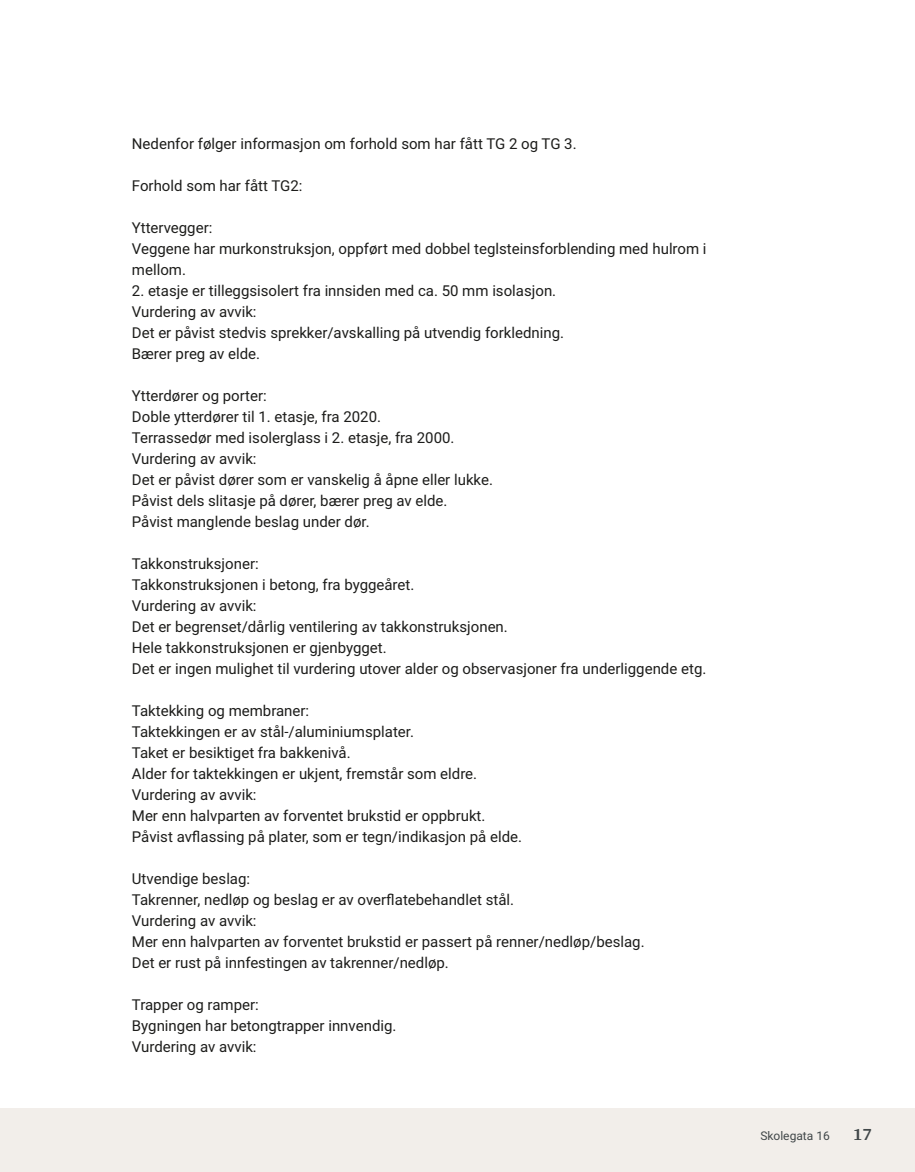
<style>
.page{position:relative;width:915px;height:1172px;background:#fff}
.page>*{position:absolute;margin:0;border:0;box-sizing:border-box;transform-origin:0 0}
.t1{font:700 18px "Arya";color:#414749}
.t2{font:15px/21px "Roboto Vitec";color:#1d1d1b}
.t3{font:12px "Roboto Vitec";color:#414749}
</style>
<div class="page">
<div style="left:0;top:1108px;width:914px;height:64px;background:#f2eeea"></div>
<p class="t2" style="left:132px;top:132px;width:446px">Nedenfor følger informasjon om forhold som har fått TG 2 og TG 3.</p>
<p class="t2" style="left:132px;top:174px;width:172px">Forhold som har fått TG2:</p>
<p class="t2" style="left:132px;top:216px;width:576px">Yttervegger:<br>Veggene har murkonstruksjon, oppført med dobbel teglsteinsforblending med hulrom i mellom.</p>
<p class="t2" style="left:132px;top:279px;width:433px">2. etasje er tilleggsisolert fra innsiden med ca. 50 mm isolasjon.<br>Vurdering av avvik:<br>Det er påvist stedvis sprekker/avskalling på utvendig forkledning.<br>Bærer preg av elde.</p>
<p class="t2" style="left:132px;top:384px;width:362px">Ytterdører og porter:<br>Doble ytterdører til 1. etasje, fra 2020.<br>Terrassedør med isolerglass i 2. etasje, fra 2000.<br>Vurdering av avvik:<br>Det er påvist dører som er vanskelig å åpne eller lukke.<br>Påvist dels slitasje på dører, bærer preg av elde.<br>Påvist manglende beslag under dør.</p>
<p class="t2" style="left:132px;top:552px;width:575px">Takkonstruksjoner:<br>Takkonstruksjonen i betong, fra byggeåret.<br>Vurdering av avvik:<br>Det er begrenset/dårlig ventilering av takkonstruksjonen.<br>Hele takkonstruksjonen er gjenbygget.<br>Det er ingen mulighet til vurdering utover alder og observasjoner fra underliggende etg.</p>
<p class="t2" style="left:132px;top:699px;width:391px">Taktekking og membraner:<br>Taktekkingen er av stål‑/aluminiumsplater.<br>Taket er besiktiget fra bakkenivå.<br>Alder for taktekkingen er ukjent, fremstår som eldre.<br>Vurdering av avvik:<br>Mer enn halvparten av forventet brukstid er oppbrukt.<br>Påvist avflassing på plater, som er tegn/indikasjon på elde.</p>
<p class="t2" style="left:132px;top:867px;width:514px">Utvendige beslag:<br>Takrenner, nedløp og beslag er av overflatebehandlet stål.<br>Vurdering av avvik:<br>Mer enn halvparten av forventet brukstid er passert på renner/nedløp/beslag.<br>Det er rust på innfestingen av takrenner/nedløp.</p>
<p class="t2" style="left:132px;top:993px;width:266px">Trapper og ramper:<br>Bygningen har betongtrapper innvendig.<br>Vurdering av avvik:</p>
<p class="t3" style="left:760px;top:1127px;width:71px">Skolegata 16</p>
<p class="t1" style="left:852px;top:1123px;width:21px">17</p>
</div>
